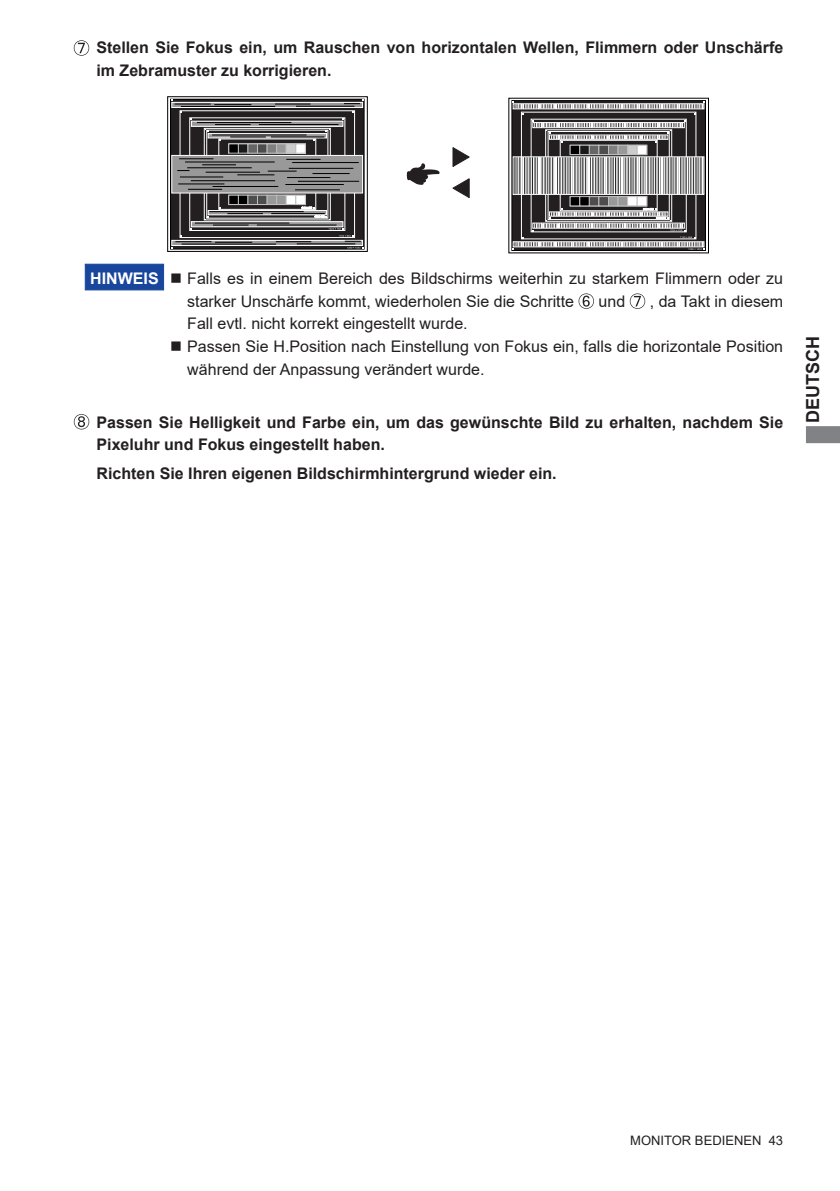
<style>
.page{position:relative;width:840px;height:1191px;background:#fff}
.page>*{position:absolute;margin:0;border:0;box-sizing:border-box;transform-origin:0 0}
.t1{font:700 18px "Arial";color:#231f20}
.t2{font:16px/22.6px "Arial";color:#231f20}
.t3{font:700 16px/22.6px "Arial";color:#231f20}
.t4{font:700 16px "Arial";color:#fff}
.t5{font:13px "Arial";color:#231f20}
</style>
<div class="page">
<svg style="left:806px;top:426px;width:33px;height:17px"></svg>
<div style="left:511px;top:100px;width:194px;height:151px;border:1px solid #000"></div>
<svg style="left:512px;top:101px;width:192px;height:149px;background:#7d7b7c"></svg>
<svg style="left:167px;top:96px;width:200px;height:156px;background:#6d6c6c"></svg>
<hr style="left:287px;top:177px;width:43px;height:1px;background:#000">
<hr style="left:298px;top:181px;width:61px;height:1px;background:#000">
<hr style="left:285px;top:184px;width:58px;height:1px;background:#000">
<hr style="left:295px;top:189px;width:44px;height:1px;background:#000">
<hr style="left:197px;top:122px;width:94px;height:1px;background:#000">
<hr style="left:215px;top:124px;width:35px;height:1px;background:#000">
<hr style="left:259px;top:124px;width:79px;height:1px;background:#000">
<hr style="left:212px;top:135px;width:94px;height:1px;background:#000">
<hr style="left:230px;top:137px;width:35px;height:1px;background:#000">
<hr style="left:271px;top:137px;width:53px;height:1px;background:#000">
<hr style="left:209px;top:211px;width:94px;height:1px;background:#000">
<hr style="left:227px;top:213px;width:36px;height:1px;background:#000">
<hr style="left:271px;top:213px;width:53px;height:1px;background:#000">
<hr style="left:195px;top:223px;width:94px;height:1px;background:#000">
<hr style="left:213px;top:225px;width:35px;height:1px;background:#000">
<hr style="left:257px;top:225px;width:79px;height:1px;background:#000">
<svg style="left:578px;top:293px;width:15px;height:16px"></svg>
<svg style="left:629px;top:293px;width:16px;height:16px"></svg>
<svg style="left:74px;top:40px;width:15px;height:16px"></svg>
<div style="left:85px;top:264px;width:79px;height:26px;background:#18469d;border:1px solid #18469d"></div>
<svg style="left:74px;top:414px;width:15px;height:15px"></svg>
<svg style="left:406px;top:163px;width:34px;height:22px"></svg>
<svg style="left:452px;top:178px;width:17px;height:20px"></svg>
<svg style="left:452px;top:147px;width:17px;height:20px"></svg>
<p class="t3" style="left:96px;top:37px;width:688px">Stellen Sie Fokus ein, um Rauschen von horizontalen Wellen, Flimmern oder Unschärfe im Zebramuster zu korrigieren.</p>
<p class="t4" style="left:90px;top:267px;width:70px">HINWEIS</p>
<p class="t2" style="left:187px;top:267px;width:597px;text-indent:-17px">■ Falls es in einem Bereich des Bildschirms weiterhin zu starkem Flimmern oder zu starker Unschärfe kommt, wiederholen Sie die Schritte</p>
<p class="t2" style="left:598px;top:289px;width:28px">und</p>
<p class="t2" style="left:649px;top:289px;width:135px">, da Takt in diesem</p>
<p class="t2" style="left:187px;top:312px;width:282px">Fall evtl. nicht korrekt eingestellt wurde.</p>
<p class="t2" style="left:187px;top:335px;width:597px;text-indent:-17px">■ Passen Sie H.Position nach Einstellung von Fokus ein, falls die horizontale Position während der Anpassung verändert wurde.</p>
<p class="t3" style="left:96px;top:411px;width:687px">Passen Sie Helligkeit und Farbe ein, um das gewünschte Bild zu erhalten, nachdem Sie<br>Pixeluhr und Fokus eingestellt haben.</p>
<p class="t3" style="left:96px;top:462px;width:461px">Richten Sie Ihren eigenen Bildschirmhintergrund wieder ein.</p>
<p class="t1" style="left:799px;top:422px;width:88px;rotate:-90deg">DEUTSCH</p>
<p class="t5" style="left:629px;top:1131px;width:154px">MONITOR BEDIENEN 43</p>
</div>
